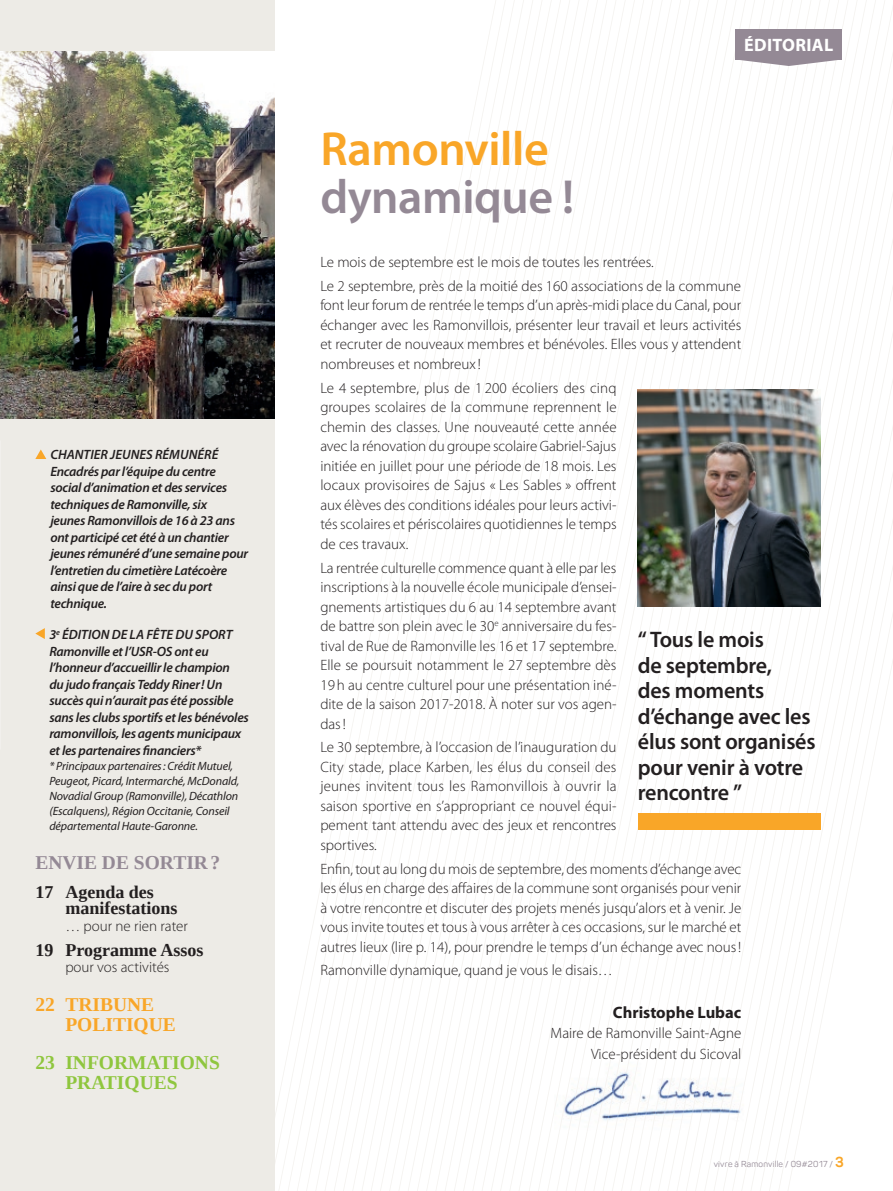
<style>
.page{position:relative;width:893px;height:1191px;background:#fff}
.page>*{position:absolute;margin:0;border:0;box-sizing:border-box;transform-origin:0 0}
.t1{font:600 48px "Myriad Pro";letter-spacing:-.01em;color:#f9a628}
.t2{font:600 48px "Myriad Pro";letter-spacing:-.01em;color:#948995}
.t3{font:600 22.5px/25.5px "Myriad Pro";letter-spacing:-.01em;color:#231f20}
.t4{font:700 19.5px/19.5px "Liberation Serif";color:#8fc63e}
.t5{font:700 19.5px/19.5px "Liberation Serif";color:#f9a628}
.t6{font:700 19.5px "Liberation Serif";color:#948995}
.t7{font:700 18px/16.5px "Liberation Serif";color:#231f20}
.t8{font:700 18px "Myriad Pro";letter-spacing:.02em;color:#fff}
.t9{font:700 16.5px "Myriad";color:#231f20}
.t10{font:300 15px/19.5px "Myriad Pro";color:#231f20;text-align:justify}
.t11{font:italic 600 13.5px/16.5px "Myriad Pro";letter-spacing:-.02em;color:#231f20}
.t12{font:italic 12px/15px "Myriad Pro";letter-spacing:-.01em;color:#231f20}
.t13{font:8.55px "Panton";letter-spacing:.03em;color:#948995}
.s1{font-weight:700;font-size:14.25px;color:#f9a628}
</style>
<div class="page">
<div style="left:0;top:0;width:275px;height:1191px;background:#edebe6"></div>
<svg style="left:760px;top:518px;width:133px;height:673px"></svg>
<svg style="left:769px;top:564px;width:124px;height:627px"></svg>
<svg style="left:778px;top:611px;width:115px;height:580px"></svg>
<svg style="left:519px;top:0;width:236px;height:1191px"></svg>
<svg style="left:787px;top:658px;width:106px;height:533px"></svg>
<div style="left:735px;top:29px;width:107px;height:30px;background:#948995"></div>
<svg style="left:736px;top:59px;width:106px;height:7px"></svg>
<img style="left:0;top:51px;width:275px;height:368px">
<img style="left:554px;top:1061px;width:5px;height:51px">
<img style="left:559px;top:1061px;width:9px;height:70px">
<img style="left:568px;top:1061px;width:9px;height:70px">
<img style="left:577px;top:1061px;width:10px;height:70px">
<img style="left:587px;top:1061px;width:9px;height:70px">
<img style="left:596px;top:1061px;width:9px;height:70px">
<img style="left:605px;top:1061px;width:9px;height:70px">
<img style="left:614px;top:1061px;width:10px;height:70px">
<img style="left:624px;top:1061px;width:9px;height:70px">
<img style="left:633px;top:1061px;width:9px;height:70px">
<img style="left:642px;top:1061px;width:9px;height:70px">
<img style="left:651px;top:1061px;width:10px;height:70px">
<img style="left:661px;top:1061px;width:9px;height:70px">
<img style="left:670px;top:1061px;width:9px;height:70px">
<img style="left:679px;top:1061px;width:9px;height:70px">
<img style="left:688px;top:1061px;width:10px;height:70px">
<img style="left:698px;top:1061px;width:9px;height:70px">
<img style="left:707px;top:1061px;width:9px;height:70px">
<img style="left:716px;top:1061px;width:9px;height:70px">
<img style="left:725px;top:1061px;width:9px;height:70px">
<img style="left:734px;top:1061px;width:15px;height:70px">
<img style="left:744px;top:1101px;width:6px;height:30px">
<img style="left:638px;top:390px;width:183px;height:216px">
<svg style="left:35px;top:449px;width:11px;height:10px"></svg>
<svg style="left:35px;top:628px;width:10px;height:11px"></svg>
<div style="left:638px;top:813px;width:183px;height:16px;background:#f9a628"></div>
<p class="t11" style="left:50px;top:446px;width:199px">CHANTIER JEUNES RÉMUNÉRÉ<br>Encadrés par l’équipe du centre social d’animation et des services techniques de Ramonville, six<br>jeunes Ramonvillois de 16 à 23 ans ont participé cet été à un chantier jeunes rémunéré d’une semaine pour l’entretien du cimetière Latécoère ainsi que de l’aire à sec du port technique.</p>
<p class="t11" style="left:49px;top:626px;width:201px">3<sup>e</sup> ÉDITION DE LA FÊTE DU SPORT Ramonville et l’USR-OS ont eu l’honneur d’accueillir le champion<br>du judo français Teddy Riner ! Un succès qui n’aurait pas été possible sans les clubs sportifs et les bénévoles ramonvillois, les agents municipaux et les partenaires financiers*</p>
<p class="t12" style="left:49px;top:758px;width:191px">* Principaux partenaires : Crédit Mutuel, Peugeot, Picard, Intermarché, McDonald, Novadial Group (Ramonville), Décathlon (Escalquens), Région Occitanie, Conseil départemental Haute-Garonne.</p>
<h3 class="t6" style="left:35px;top:849px;width:186px">ENVIE DE SORTIR ?</h3>
<p class="t7" style="left:65px;top:883px;width:113px;text-indent:-30px">17 Agenda des manifestations</p>
<p class="t10" style="left:65px;top:916px;width:124px">… pour ne rien rater</p>
<p class="t7" style="left:35px;top:941px;width:170px">19 Programme Assos</p>
<p class="t10" style="left:65px;top:957px;width:106px">pour vos activités</p>
<h3 class="t5" style="left:65px;top:994px;width:112px;text-indent:-30px">22 TRIBUNE<br>POLITIQUE</h3>
<h3 class="t4" style="left:65px;top:1052px;width:156px;text-indent:-30px">23 INFORMATIONS<br>PRATIQUES</h3>
<h1 class="t1" style="left:320px;top:122px;width:230px">Ramonville</h1>
<h1 class="t2" style="left:320px;top:170px;width:255px">dynamique !</h1>
<p class="t8" style="left:744px;top:35px;width:91px">ÉDITORIAL</p>
<p class="t10" style="left:320px;top:250px;width:422px;line-height:23.7px">Le mois de septembre est le mois de toutes les rentrées.<br>Le 2 septembre, près de la moitié des 160 associations de la commune</p>
<p class="t10" style="left:320px;top:296px;width:422px">font leur forum de rentrée le temps d’un après-midi place du Canal, pour échanger avec les Ramonvillois, présenter leur travail et leurs activités et recruter de nouveaux membres et bénévoles. Elles vous y attendent nombreuses et nombreux !</p>
<p class="t10" style="left:320px;top:378px;width:298px">Le 4 septembre, plus de 1 200 écoliers des cinq groupes scolaires de la commune reprennent le chemin des classes. Une nouveauté cette année avec la rénovation du groupe scolaire Gabriel-Sajus initiée en juillet pour une période de 18 mois. Les locaux provisoires de Sajus « Les Sables » offrent aux élèves des conditions idéales pour leurs activi&shy;tés scolaires et périscolaires quotidiennes le temps de ces travaux.</p>
<p class="t10" style="left:320px;top:558px;width:298px">La rentrée culturelle commence quant à elle par les inscriptions à la nouvelle école municipale d’ensei&shy;gnements artistiques du 6 au 14 septembre avant de battre son plein avec le 30<sup>e</sup> anniversaire du fes&shy;tival de Rue de Ramonville les 16 et 17 septembre.<br>Elle se poursuit notamment le 27 septembre dès 19 h au centre culturel pour une présentation iné&shy;dite de la saison 2017-2018. À noter sur vos agen&shy;das !</p>
<p class="t10" style="left:320px;top:738px;width:298px">Le 30 septembre, à l’occasion de l’inauguration du City stade, place Karben, les élus du conseil des jeunes invitent tous les Ramonvillois à ouvrir la saison sportive en s’appropriant ce nouvel équi&shy;pement tant attendu avec des jeux et rencontres sportives.</p>
<p class="t10" style="left:320px;top:859px;width:423px">Enfin, tout au long du mois de septembre, des moments d’échange avec les élus en charge des affaires de la commune sont organisés pour venir à votre rencontre et discuter des projets menés jusqu’alors et à venir. Je vous invite toutes et tous à vous arrêter à ces occasions, sur le marché et autres lieux (lire p. 14), pour prendre le temps d’un échange avec nous !</p>
<p class="t10" style="left:320px;top:961px;width:294px">Ramonville dynamique, quand je vous le disais…</p>
<p class="t9" style="left:613px;top:1003px;width:130px">Christophe Lubac</p>
<p class="t10" style="left:551px;top:1023px;width:192px;line-height:20.7px;text-align:right">Maire de Ramonville Saint-Agne<br>Vice-président du Sicoval</p>
<h2 class="t3" style="left:638px;top:627px;width:179px">“ Tous le mois<br>de septembre,<br>des moments d’échange avec les élus sont organisés pour venir à votre rencontre ”</h2>
<p class="t13" style="left:714px;top:1158px;width:132px">vivre à Ramonville / 09#2017 / <span class="s1">3</span></p>
</div>
